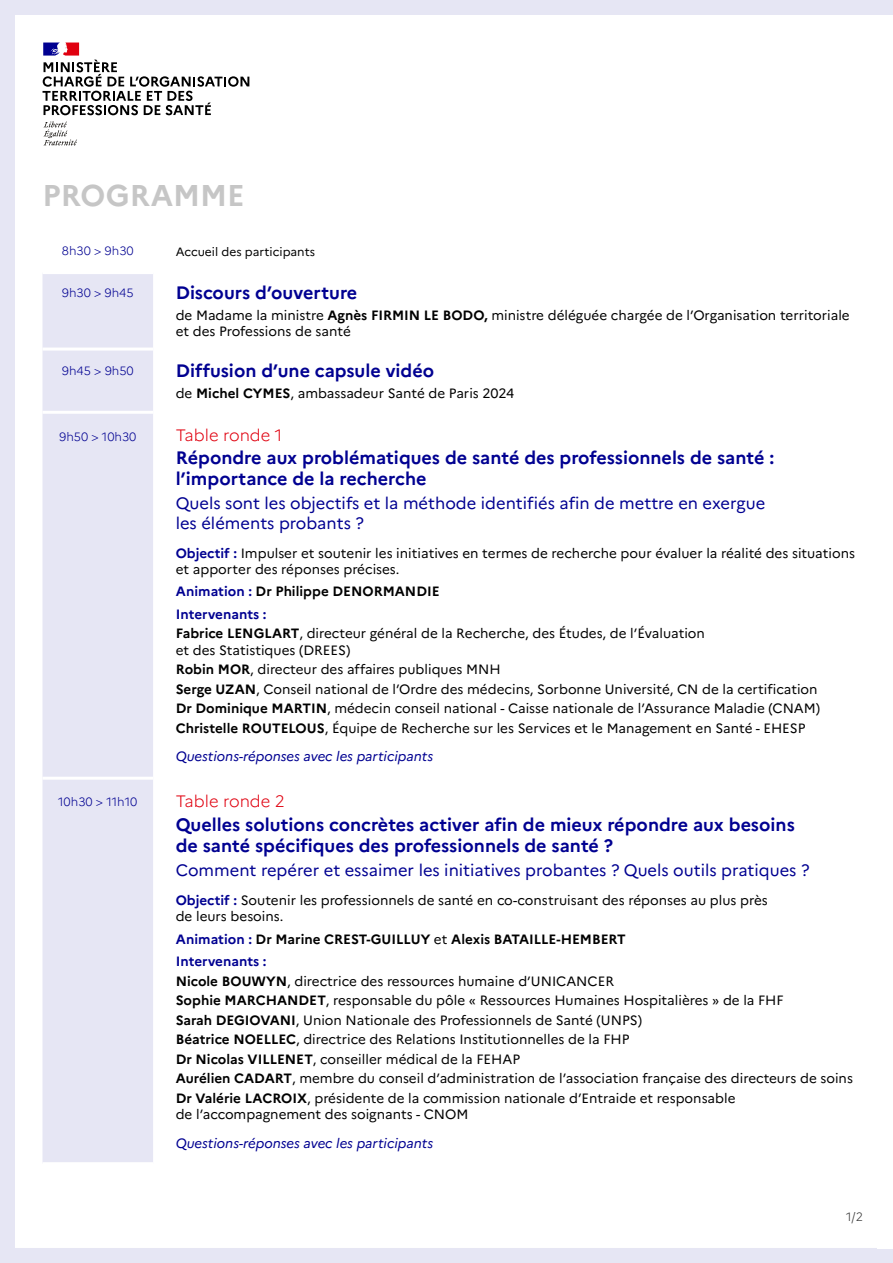
<style>
.page{position:relative;width:893px;height:1263px;background:#fff}
.page>*{position:absolute;margin:0;border:0;box-sizing:border-box;transform-origin:0 0}
.t1{font:700 30px "Marianne";color:#c6c6c6}
.t2{font:700 18px/21.6px "Marianne";color:#000091}
.t3{font:16.5px/19.8px "Marianne";color:#000091}
.t4{font:300 16.5px "Marianne";color:#e0000f}
.t5{font:13.5px/19.5px "Marianne";color:#000}
.t6{font:italic 13.5px "Marianne";color:#000091}
.t7{font:700 13.5px/22.5px "Marianne";color:#000}
.t8{font:700 13.5px/22.5px "Marianne";color:#000091}
.t9{font:300 12px "Marianne";color:#000091}
.t10{font:12px "Marianne";color:#000}
.t11{font:300 12px "Marianne";color:#323232}
.s1{font-weight:700}
.s2{font-weight:700;color:#000091}
.s3{color:#000}
.s4{color:#000091}
.s5{font-weight:400}
</style>
<div class="page">
<div style="left:0;top:0;width:893px;height:1263px;border:15px solid #e6e6f4"></div>
<div style="left:43px;top:274px;width:110px;height:888px;background:#e6e6f4"></div>
<hr style="left:43px;top:348px;width:110px;height:3px;background:#fff">
<hr style="left:43px;top:411px;width:110px;height:3px;background:#fff">
<hr style="left:43px;top:777px;width:110px;height:3px;background:#fff">
<svg style="left:43px;top:121px;width:34px;height:24px"></svg>
<svg style="left:43px;top:43px;width:206px;height:72px"></svg>
<div style="left:877px;top:15px;width:16px;height:1233px;background:#fff"></div>
<h1 class="t1" style="left:43px;top:177px;width:204px">PROGRAMME</h1>
<p class="t9" style="left:62px;top:244px;width:73px">8h30 &gt; 9h30</p>
<p class="t10" style="left:176px;top:245px;width:141px">Accueil des participants</p>
<p class="t9" style="left:62px;top:285px;width:73px">9h30 &gt; 9h45</p>
<h2 class="t2" style="left:176px;top:282px;width:183px">Discours d’ouverture</h2>
<p class="t5" style="left:176px;top:307px;width:676px;line-height:16.2px">de Madame la ministre <span class="s1">Agnès FIRMIN LE BODO,</span> ministre déléguée chargée de l’Organisation territoriale et des Professions de santé</p>
<p class="t9" style="left:62px;top:364px;width:73px">9h45 &gt; 9h50</p>
<h2 class="t2" style="left:176px;top:360px;width:260px">Diffusion d’une capsule vidéo</h2>
<p class="t5" style="left:176px;top:383px;width:340px">de <span class="s1">Michel CYMES</span>, ambassadeur Santé de Paris 2024</p>
<p class="t9" style="left:59px;top:429px;width:79px">9h50 &gt; 10h30</p>
<p class="t4" style="left:176px;top:425px;width:108px">Table ronde 1</p>
<h2 class="t2" style="left:176px;top:447px;width:600px">Répondre aux problématiques de santé des professionnels de santé : l’importance de la recherche</h2>
<p class="t3" style="left:176px;top:494px;width:591px">Quels sont les objectifs et la méthode identifiés afin de mettre en exergue les éléments probants ?</p>
<p class="t5" style="left:176px;top:545px;width:681px;line-height:16.2px"><span class="s2">Objectif :</span> Impulser et soutenir les initiatives en termes de recherche pour évaluer la réalité des situations et apporter des réponses précises.</p>
<p class="t8" style="left:176px;top:580px;width:265px">Animation : <span class="s3">Dr Philippe DENORMANDIE<br></span>Intervenants :</p>
<p class="t5" style="left:176px;top:625px;width:531px;line-height:16.5px"><span class="s1">Fabrice LENGLART</span>, directeur général de la Recherche, des Études, de l’Évaluation et des Statistiques (DREES)</p>
<p class="t5" style="left:176px;top:660px;width:646px"><span class="s1">Robin MOR</span>, directeur des affaires publiques MNH<br><span class="s1">Serge UZAN</span>, Conseil national de l’Ordre des médecins, Sorbonne Université, CN de la certification <span class="s1">Dr Dominique MARTIN</span>, médecin conseil national - Caisse nationale de l’Assurance Maladie (CNAM)<br><span class="s1">Christelle ROUTELOUS</span>, Équipe de Recherche sur les Services et le Management en Santé - EHESP</p>
<p class="t6" style="left:176px;top:748px;width:259px">Questions-réponses avec les participants</p>
<p class="t9" style="left:58px;top:794px;width:81px">10h30 &gt; 11h10</p>
<p class="t4" style="left:176px;top:791px;width:111px">Table ronde 2</p>
<h2 class="t2" style="left:176px;top:813px;width:621px">Quelles solutions concrètes activer afin de mieux répondre aux besoins de santé spécifiques des professionnels de santé ?</h2>
<p class="t3" style="left:176px;top:860px;width:635px">Comment repérer et essaimer les initiatives probantes ? Quels outils pratiques ?</p>
<p class="t5" style="left:176px;top:892px;width:593px;line-height:16.2px"><span class="s2">Objectif :</span> Soutenir les professionnels de santé en co-construisant des réponses au plus près de leurs besoins.</p>
<p class="t7" style="left:176px;top:927px;width:452px"><span class="s4">Animation :</span> Dr Marine CREST-GUILLUY <span class="s5">et</span> Alexis BATAILLE-HEMBERT<br><span class="s4">Intervenants :</span></p>
<p class="t5" style="left:176px;top:971px;width:679px"><span class="s1">Nicole BOUWYN</span>, directrice des ressources humaine d’UNICANCER<br><span class="s1">Sophie MARCHANDET</span>, responsable du pôle « Ressources Humaines Hospitalières » de la FHF<br><span class="s1">Sarah DEGIOVANI</span>, Union Nationale des Professionnels de Santé (UNPS)<br><span class="s1">Béatrice NOELLEC</span>, directrice des Relations Institutionnelles de la FHP<br><span class="s1">Dr Nicolas VILLENET</span>, conseiller médical de la FEHAP<br><span class="s1">Aurélien CADART</span>, membre du conseil d’administration de l’association française des directeurs de soins <span class="s1">Dr Valérie LACROIX</span>, présidente de la commission nationale d’Entraide et responsable</p>
<p class="t5" style="left:176px;top:1104px;width:294px">de l’accompagnement des soignants - CNOM</p>
<p class="t6" style="left:176px;top:1134px;width:259px">Questions-réponses avec les participants</p>
<p class="t11" style="left:846px;top:1210px;width:18px">1/2</p>
</div>
